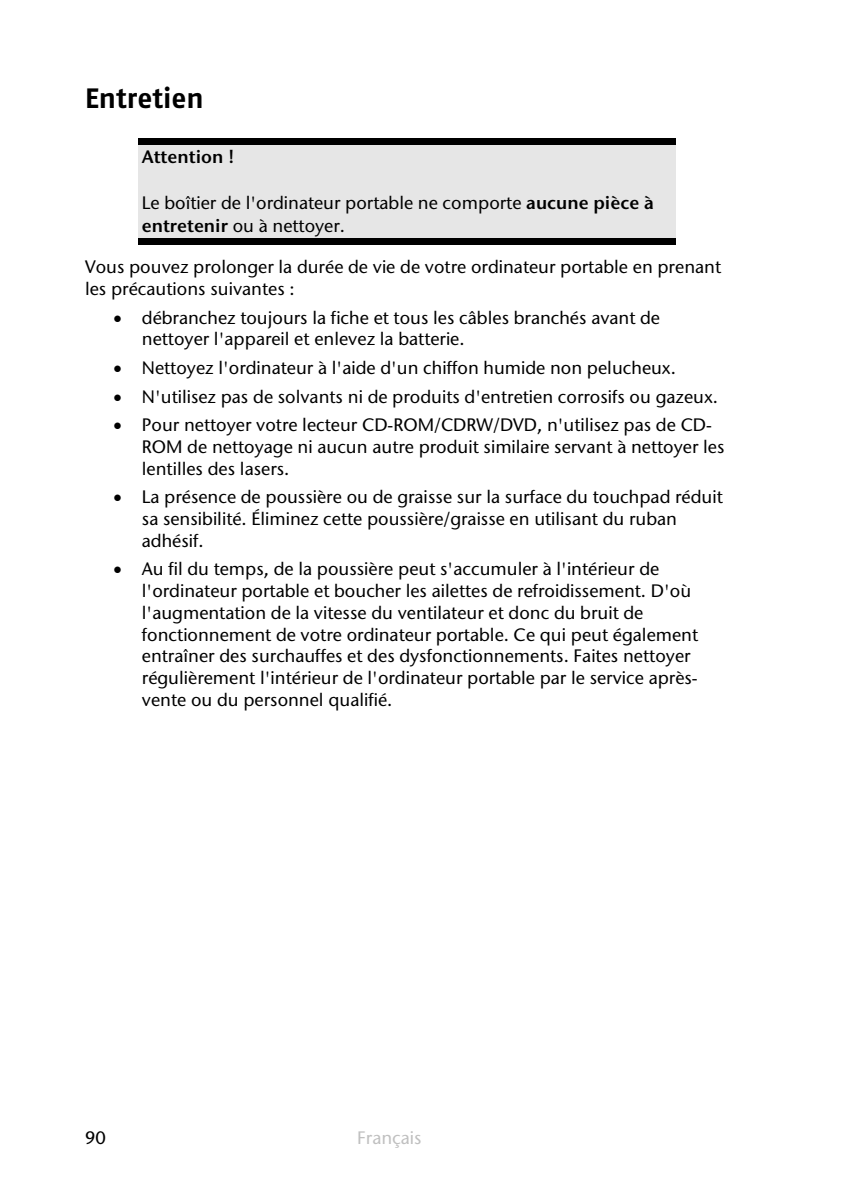
<style>
.page{position:relative;width:843px;height:1191px;background:#fff}
.page>*{position:absolute;margin:0;border:0;box-sizing:border-box;transform-origin:0 0}
.t1{font:700 28px "Medion MD";color:#000}
.t2{font:18px/21.8px "ITC Stone Sans";color:#000}
.t3{font:600 18px "ITC Stone Sans";color:#000}
.t4{font:18px "ITC Stone Sans";color:#c0c0c0}
.s1{font-weight:600}
</style>
<div class="page">
<div style="left:139px;top:144px;width:536px;height:36px;background:#e6e6e6"></div>
<div style="left:139px;top:138px;width:536px;height:6px;background:#000"></div>
<div style="left:139px;top:180px;width:536px;height:34px;background:#e6e6e6"></div>
<div style="left:139px;top:214px;width:536px;height:24px;background:#e6e6e6"></div>
<div style="left:139px;top:238px;width:536px;height:6px;background:#000"></div>
<h1 class="t1" style="left:85px;top:88px;width:120px">Entretien</h1>
<p class="t3" style="left:142px;top:150px;width:94px">Attention !</p>
<p class="t2" style="left:142px;top:194px;width:513px">Le boîtier de l'ordinateur portable ne comporte <span class="s1">aucune pièce à entretenir</span> ou à nettoyer.</p>
<p class="t2" style="left:85px;top:258px;width:637px">Vous pouvez prolonger la durée de vie de votre ordinateur portable en prenant les précautions suivantes :</p>
<p class="t2" style="left:142px;top:308px;width:519px;text-indent:-28px">• débranchez toujours la fiche et tous les câbles branchés avant de nettoyer l'appareil et enlevez la batterie.</p>
<p class="t2" style="left:113px;top:359px;width:563px">• Nettoyez l'ordinateur à l'aide d'un chiffon humide non pelucheux.</p>
<p class="t2" style="left:113px;top:387px;width:606px">• N'utilisez pas de solvants ni de produits d'entretien corrosifs ou gazeux.</p>
<p class="t2" style="left:142px;top:416px;width:584px;text-indent:-28px">• Pour nettoyer votre lecteur CD-ROM/CDRW/DVD, n'utilisez pas de CD-<br>ROM de nettoyage ni aucun autre produit similaire servant à nettoyer les lentilles des lasers.</p>
<p class="t2" style="left:142px;top:488px;width:582px;text-indent:-28px">• La présence de poussière ou de graisse sur la surface du touchpad réduit sa sensibilité. Éliminez cette poussière/graisse en utilisant du ruban adhésif.</p>
<p class="t2" style="left:142px;top:560px;width:557px;text-indent:-28px">• Au fil du temps, de la poussière peut s'accumuler à l'intérieur de l'ordinateur portable et boucher les ailettes de refroidissement. D'où l'augmentation de la vitesse du ventilateur et donc du bruit de fonctionnement de votre ordinateur portable. Ce qui peut également entraîner des surchauffes et des dysfonctionnements. Faites nettoyer régulièrement l'intérieur de l'ordinateur portable par le service après&shy;vente ou du personnel qualifié.</p>
<p class="t2" style="left:85px;top:1129px;width:22px">90</p>
<p class="t4" style="left:357px;top:1131px;width:66px">Français</p>
</div>
